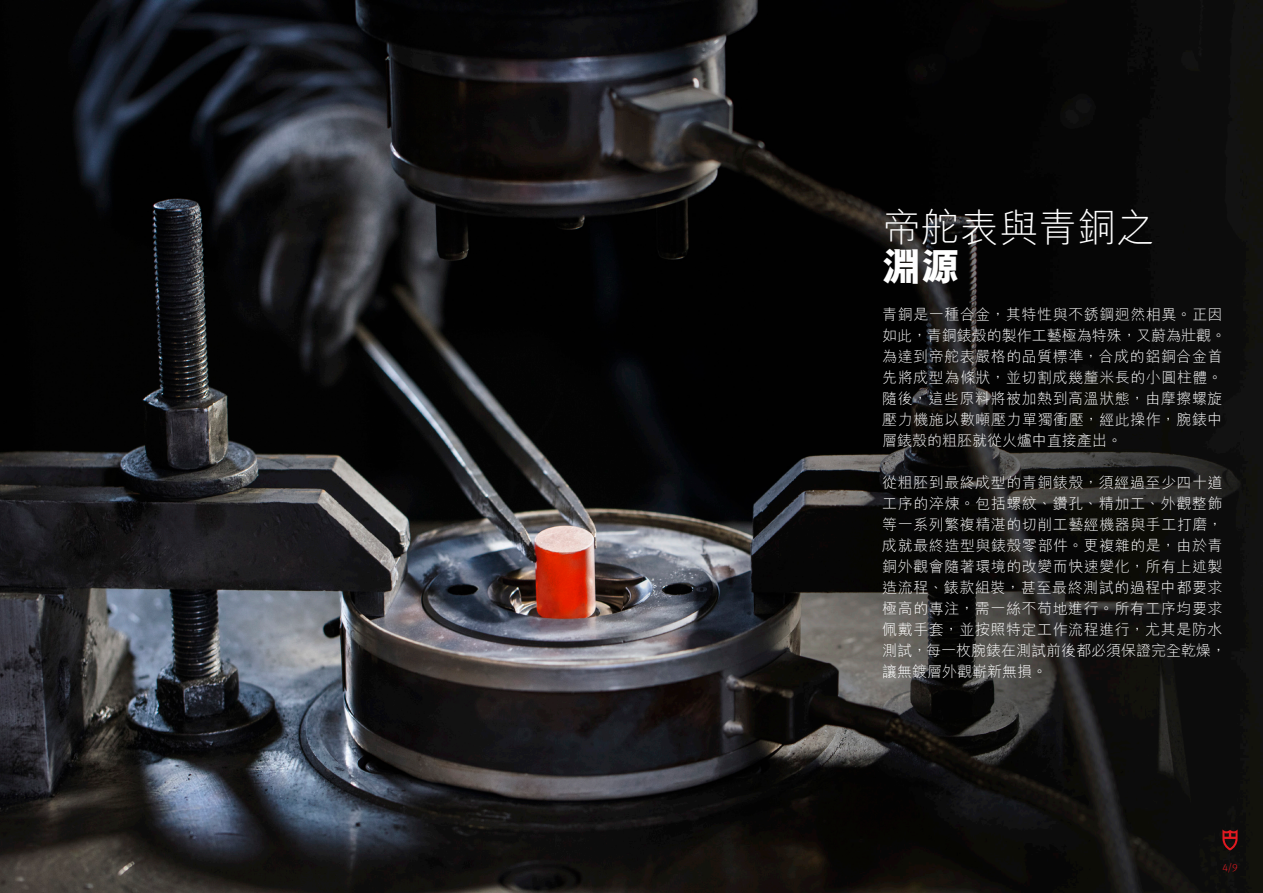
<style>
.page{position:relative;width:1263px;height:893px;background:#fff}
.page>*{position:absolute;margin:0;border:0;box-sizing:border-box;transform-origin:0 0}
.TC_-_Subheading_-_Li{font:300 39px "M Hei HK";color:#fff}
.TC_-_Subheading_-_Bo{font:800 39px "M Hei HK";color:#fff}
.TC_-_Body{font:300 15px/21px "M Hei HK";letter-spacing:.035em;color:#fff}
.t1{font:300 10.5px "Meta Pro";color:#e21a21}
</style>
<div class="page">
<img style="left:0;top:0;width:1263px;height:893px">
<svg style="left:1222px;top:829px;width:15px;height:21px"></svg>
<p class="TC_-_Subheading_-_Li" style="left:882px;top:200px;width:274px">帝舵表與青銅之</p>
<p class="TC_-_Subheading_-_Bo" style="left:882px;top:241px;width:79px">淵源</p>
<p class="TC_-_Body" style="left:882px;top:303px;width:345px">青銅是一種合金，其特性與不銹鋼迥然相異。正因如此，青銅錶殼的製作工藝極為特殊，又蔚為壯觀。為達到帝舵表嚴格的品質標準，合成的鋁銅合金首先將成型為條狀，並切割成幾釐米長的小圓柱體。隨後，這些原料將被加熱到高溫狀態，由摩擦螺旋壓力機施以數噸壓力單獨衝壓，經此操作，腕錶中層錶殼的粗胚就從火爐中直接產出。</p>
<p class="TC_-_Body" style="left:882px;top:471px;width:345px">從粗胚到最終成型的青銅錶殼，須經過至少四十道工序的淬煉。包括螺紋、鑽孔、精加工、外觀整飾等一系列繁複精湛的切削工藝經機器與手工打磨，成就最終造型與錶殼零部件。更複雜的是，由於青銅外觀會隨著環境的改變而快速變化，所有上述製造流程、錶款組裝，甚至最終測試的過程中都要求極高的專注，需一絲不苟地進行。所有工序均要求佩戴手套，並按照特定工作流程進行，尤其是防水測試，每一枚腕錶在測試前後都必須保證完全乾燥，讓無鍍層外觀嶄新無損。</p>
<p class="t1" style="left:1222px;top:860px;width:17px">4/9</p>
</div>
